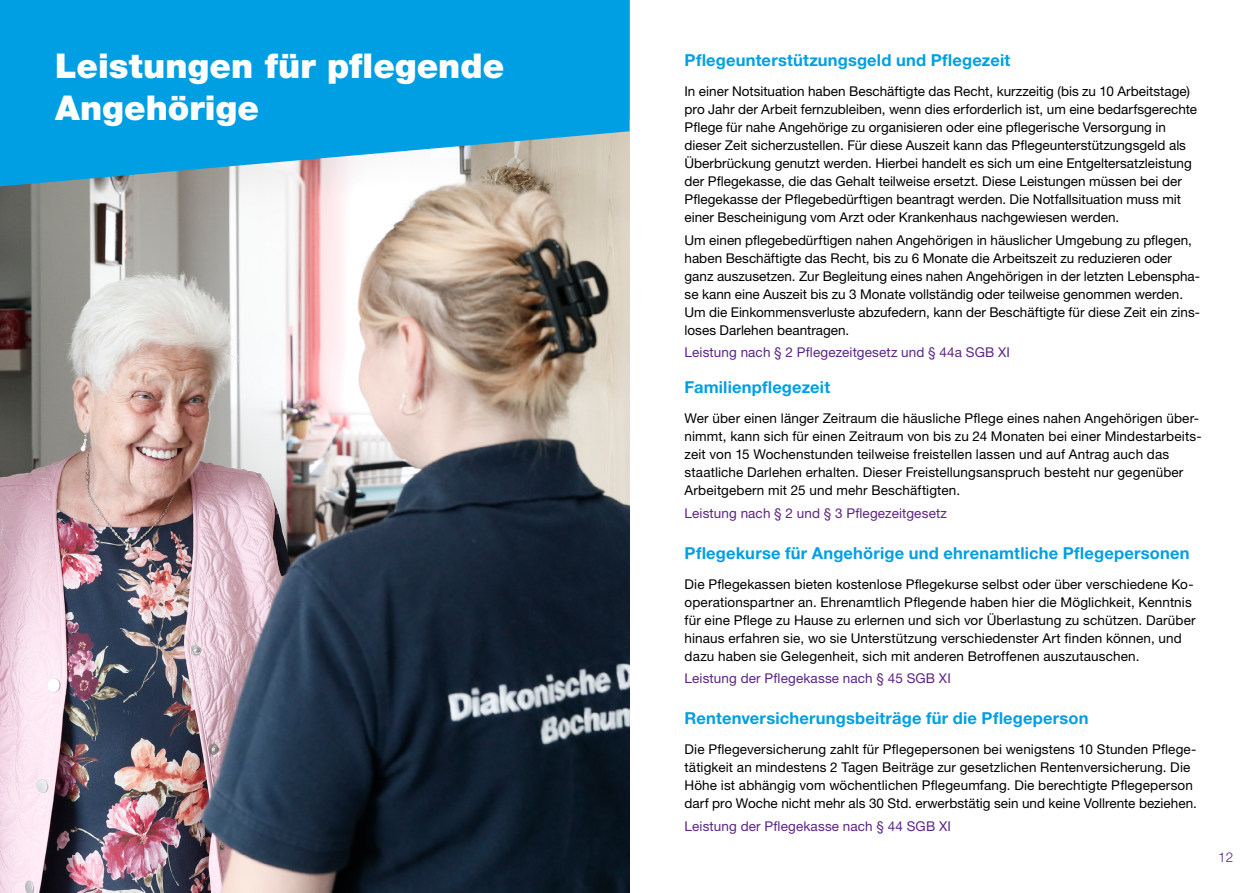
<style>
.page{position:relative;width:1259px;height:893px;background:#fff}
.page>*{position:absolute;margin:0;border:0;box-sizing:border-box;transform-origin:0 0}
.t1{font:900 34.2px/41.1px "Helvetica Neue LT Std";letter-spacing:.005em;color:#fff}
.t2{font:700 16.5px "Helvetica Neue LT Std";letter-spacing:.01em;color:#009fe3}
.t3{font:13.5px/18px "Helvetica Neue LT Std";letter-spacing:.005em;color:#000}
.t4{font:13.5px "Helvetica Neue LT Std";letter-spacing:.01em;color:#5c2483}
.t5{font:300 13.5px "Helvetica Neue LT Std";color:#5c2483}
</style>
<div class="page">
<img style="left:0;top:186px;width:629px;height:707px">
<svg style="left:0;top:0;width:629px;height:186px;background:#1ea4dd"></svg>
<h1 class="t1" style="left:55px;top:45px;width:451px">Leistungen für pflegende<br>Angehörige</h1>
<p class="t2" style="left:684px;top:50px;width:327px">Pflegeunterstützungsgeld und Pflegezeit</p>
<p class="t3" style="left:684px;top:82px;width:514px">In einer Notsituation haben Beschäftigte das Recht, kurzzeitig (bis zu 10 Arbeitstage) pro Jahr der Arbeit fernzubleiben, wenn dies erforderlich ist, um eine bedarfsgerechte Pflege für nahe Angehörige zu organisieren oder eine pflegerische Versorgung in dieser Zeit sicherzustellen. Für diese Auszeit kann das Pflegeunterstützungsgeld als Überbrückung genutzt werden. Hierbei handelt es sich um eine Entgeltersatzleistung der Pflegekasse, die das Gehalt teilweise ersetzt. Diese Leistungen müssen bei der Pflegekasse der Pflegebedürftigen beantragt werden. Die Notfallsituation muss mit einer Bescheinigung vom Arzt oder Krankenhaus nachgewiesen werden.</p>
<p class="t3" style="left:684px;top:231px;width:517px">Um einen pflegebedürftigen nahen Angehörigen in häuslicher Umgebung zu pflegen, haben Beschäftigte das Recht, bis zu 6 Monate die Arbeitszeit zu reduzieren oder ganz auszusetzen. Zur Begleitung eines nahen Angehörigen in der letzten Lebenspha&shy;se kann eine Auszeit bis zu 3 Monate vollständig oder teilweise genommen werden.<br>Um die Einkommensverluste abzufedern, kann der Beschäftigte für diese Zeit ein zins&shy;loses Darlehen beantragen.</p>
<p class="t4" style="left:684px;top:344px;width:327px">Leistung nach § 2 Pflegezeitgesetz und § 44a SGB XI</p>
<p class="t2" style="left:684px;top:377px;width:147px">Familienpflegezeit</p>
<p class="t3" style="left:684px;top:409px;width:518px">Wer über einen länger Zeitraum die häusliche Pflege eines nahen Angehörigen über&shy;nimmt, kann sich für einen Zeitraum von bis zu 24 Monaten bei einer Mindestarbeits&shy;zeit von 15 Wochenstunden teilweise freistellen lassen und auf Antrag auch das staatliche Darlehen erhalten. Dieser Freistellungsanspruch besteht nur gegenüber Arbeitgebern mit 25 und mehr Beschäftigten.</p>
<p class="t4" style="left:684px;top:505px;width:264px">Leistung nach § 2 und § 3 Pflegezeitgesetz</p>
<p class="t2" style="left:684px;top:543px;width:506px">Pflegekurse für Angehörige und ehrenamtliche Pflegepersonen</p>
<p class="t3" style="left:684px;top:575px;width:512px">Die Pflegekassen bieten kostenlose Pflegekurse selbst oder über verschiedene Ko&shy;operationspartner an. Ehrenamtlich Pflegende haben hier die Möglichkeit, Kenntnis für eine Pflege zu Hause zu erlernen und sich vor Überlastung zu schützen. Darüber hinaus erfahren sie, wo sie Unterstützung verschiedenster Art finden können, und dazu haben sie Gelegenheit, sich mit anderen Betroffenen auszutauschen.</p>
<p class="t4" style="left:684px;top:670px;width:268px">Leistung der Pflegekasse nach § 45 SGB XI</p>
<p class="t2" style="left:684px;top:708px;width:405px">Rentenversicherungsbeiträge für die Pflegeperson</p>
<p class="t3" style="left:684px;top:740px;width:514px">Die Pflegeversicherung zahlt für Pflegepersonen bei wenigstens 10 Stunden Pflege&shy;tätigkeit an mindestens 2 Tagen Beiträge zur gesetzlichen Rentenversicherung. Die Höhe ist abhängig vom wöchentlichen Pflegeumfang. Die berechtigte Pflegeperson darf pro Woche nicht mehr als 30 Std. erwerbstätig sein und keine Vollrente beziehen.</p>
<p class="t4" style="left:684px;top:818px;width:268px">Leistung der Pflegekasse nach § 44 SGB XI</p>
<p class="t5" style="left:1218px;top:849px;width:17px">12</p>
</div>
